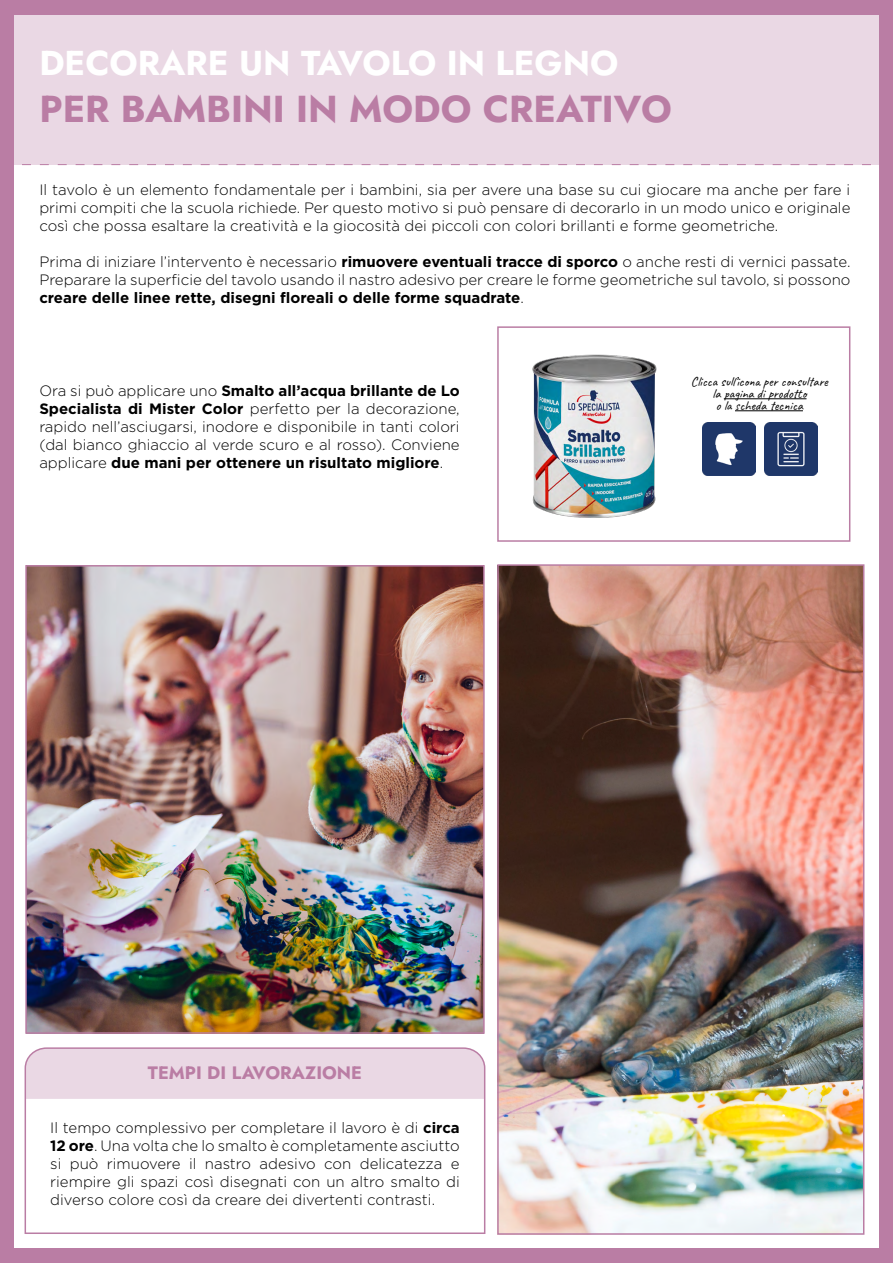
<style>
.page{position:relative;width:893px;height:1263px;background:#fff}
.page>*{position:absolute;margin:0;border:0;box-sizing:border-box;transform-origin:0 0}
.t1{font:37.5px "Jost";color:#ba7da4}
.t2{font:34.5px "Jost";color:#fff}
.t3{font:18px "Jost";color:#ba7da4}
.t4{font:300 15px/18px "Gotham";color:#000;text-align:justify}
.t5{font:13.5px/12px "Caveat";color:#000;text-align:center}
.s1{font-weight:700}
</style>
<div class="page">
<div style="left:14px;top:15px;width:865px;height:149px;background:#ead8e4"></div>
<div style="left:0;top:0;width:892px;height:15px;background:#ba7da4"></div>
<div style="left:0;top:1248px;width:892px;height:15px;background:#ba7da4"></div>
<div style="left:0;top:0;width:14px;height:1263px;background:#ba7da4"></div>
<div style="left:879px;top:0;width:14px;height:1263px;background:#ba7da4"></div>
<svg style="left:22px;top:164px;width:849px;height:1px"></svg>
<svg style="left:24px;top:1047px;width:462px;height:187px"></svg>
<img style="left:532px;top:354px;width:125px;height:164px">
<img style="left:28px;top:568px;width:454px;height:463px">
<div style="left:25px;top:565px;width:460px;height:469px;border:2px solid #ba7da4"></div>
<img style="left:500px;top:567px;width:361px;height:665px">
<div style="left:497px;top:564px;width:367px;height:671px;border:2px solid #ba7da4"></div>
<hr style="left:724px;top:398px;width:82px;height:1px;background:#000">
<hr style="left:735px;top:410px;width:68px;height:1px;background:#000">
<div style="left:497px;top:326px;width:353px;height:216px;border:2px solid #ba7da4"></div>
<img style="left:703px;top:423px;width:53px;height:53px">
<img style="left:764px;top:423px;width:53px;height:53px">
<h2 class="t2" style="left:39px;top:40px;width:581px">DECORARE UN TAVOLO IN LEGNO</h2>
<h1 class="t1" style="left:39px;top:83px;width:634px">PER BAMBINI IN MODO CREATIVO</h1>
<p class="t4" style="left:39px;top:180px;width:813px">Il tavolo è un elemento fondamentale per i bambini, sia per avere una base su cui giocare ma anche per fare i primi compiti che la scuola richiede. Per questo motivo si può pensare di decorarlo in un modo unico e originale così che possa esaltare la creatività e la giocosità dei piccoli con colori brillanti e forme geometriche.</p>
<p class="t4" style="left:39px;top:252px;width:813px">Prima di iniziare l’intervento è necessario <span class="s1">rimuovere eventuali tracce di sporco</span> o anche resti di vernici passate.<br>Preparare la superficie del tavolo usando il nastro adesivo per creare le forme geometriche sul tavolo, si possono <span class="s1">creare delle linee rette, disegni floreali o delle forme squadrate</span>.</p>
<p class="t4" style="left:39px;top:381px;width:422px">Ora si può applicare uno <span class="s1">Smalto all’acqua brillante de Lo Specialista di Mister Color</span> perfetto per la decorazione, rapido nell’asciugarsi, inodore e disponibile in tanti colori (dal bianco ghiaccio al verde scuro e al rosso). Conviene applicare <span class="s1">due mani per ottenere un risultato migliore</span>.</p>
<p class="t5" style="left:691px;top:375px;width:139px">Clicca sull’icona per consultare la pagina di prodotto<br>o la scheda tecnica</p>
<p class="t3" style="left:148px;top:1060px;width:216px">TEMPI DI LAVORAZIONE</p>
<p class="t4" style="left:50px;top:1118px;width:411px">Il tempo complessivo per completare il lavoro è di <span class="s1">circa 12 ore</span>. Una volta che lo smalto è completamente asciutto si può rimuovere il nastro adesivo con delicatezza e riempire gli spazi così disegnati con un altro smalto di diverso colore così da creare dei divertenti contrasti.</p>
</div>
